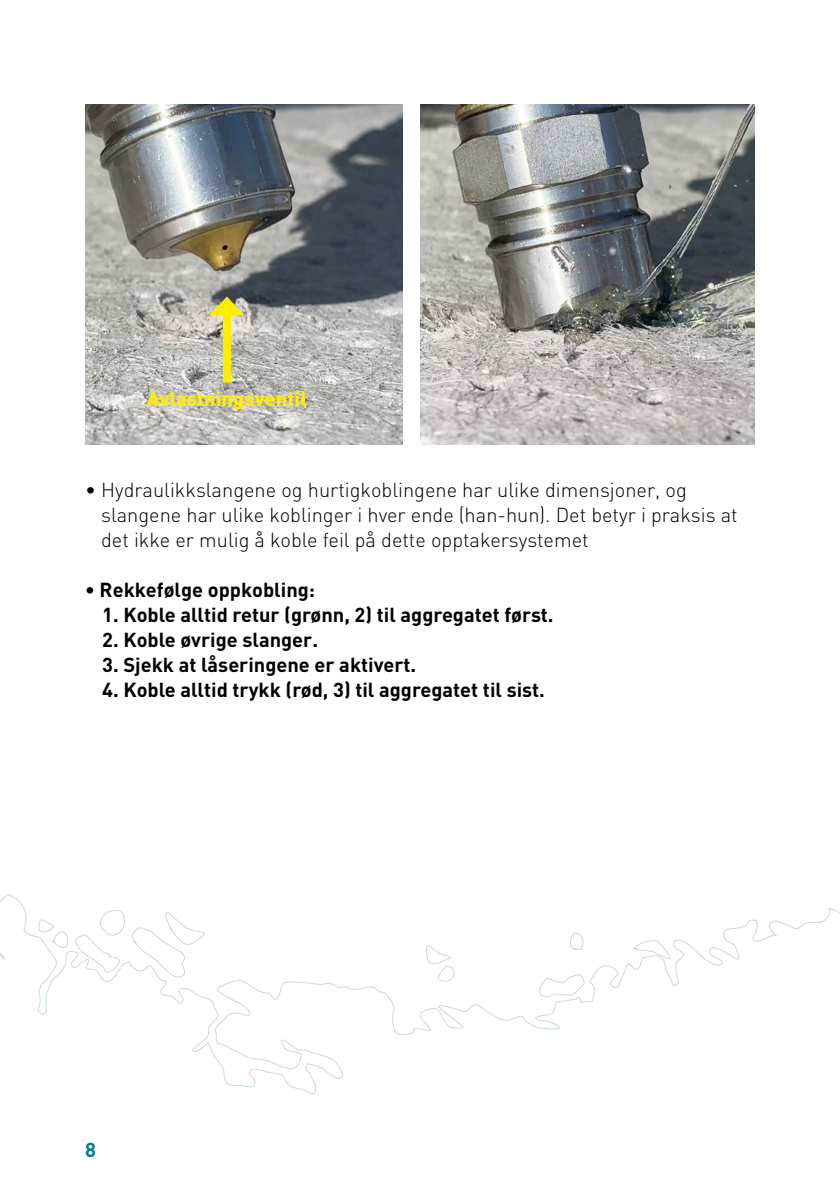
<style>
.page{position:relative;width:840px;height:1191px;background:#fff}
.page>*{position:absolute;margin:0;border:0;box-sizing:border-box;transform-origin:0 0}
.brød{font:300 20px/25px "DIN";color:#000}
.brød-2{font:700 20px "DIN";color:#000}
.brød-3{font:900 20px "DIN";color:#ffed00}
.t1{font:700 20px "DIN";color:#007d96}
</style>
<div class="page">
<svg style="left:0;top:894px;width:839px;height:201px"></svg>
<img style="left:85px;top:105px;width:318px;height:339px">
<img style="left:420px;top:105px;width:334px;height:339px">
<div style="left:223px;top:308px;width:8px;height:74px;background:#ffed00"></div>
<svg style="left:209px;top:296px;width:35px;height:19px"></svg>
<p class="brød-3" style="left:147px;top:386px;width:162px">Avlastningsventil</p>
<p class="brød" style="left:101px;top:477px;width:637px;text-indent:-16px">• Hydraulikkslangene og hurtigkoblingene har ulike dimensjoner, og slangene har ulike koblinger i hver ende (han-hun). Det betyr i praksis at det ikke er mulig å koble feil på dette opptakersystemet</p>
<p class="brød-2" style="left:85px;top:577px;width:231px">• Rekkefølge oppkobling:</p>
<p class="brød-2" style="left:102px;top:602px;width:452px">1. Koble alltid retur (grønn, 2) til aggregatet først.</p>
<p class="brød-2" style="left:102px;top:627px;width:217px">2. Koble øvrige slanger.</p>
<p class="brød-2" style="left:102px;top:652px;width:315px">3. Sjekk at låseringene er aktivert.</p>
<p class="brød-2" style="left:102px;top:677px;width:444px">4. Koble alltid trykk (rød, 3) til aggregatet til sist.</p>
<p class="t1" style="left:85px;top:1136px;width:12px">8</p>
</div>
